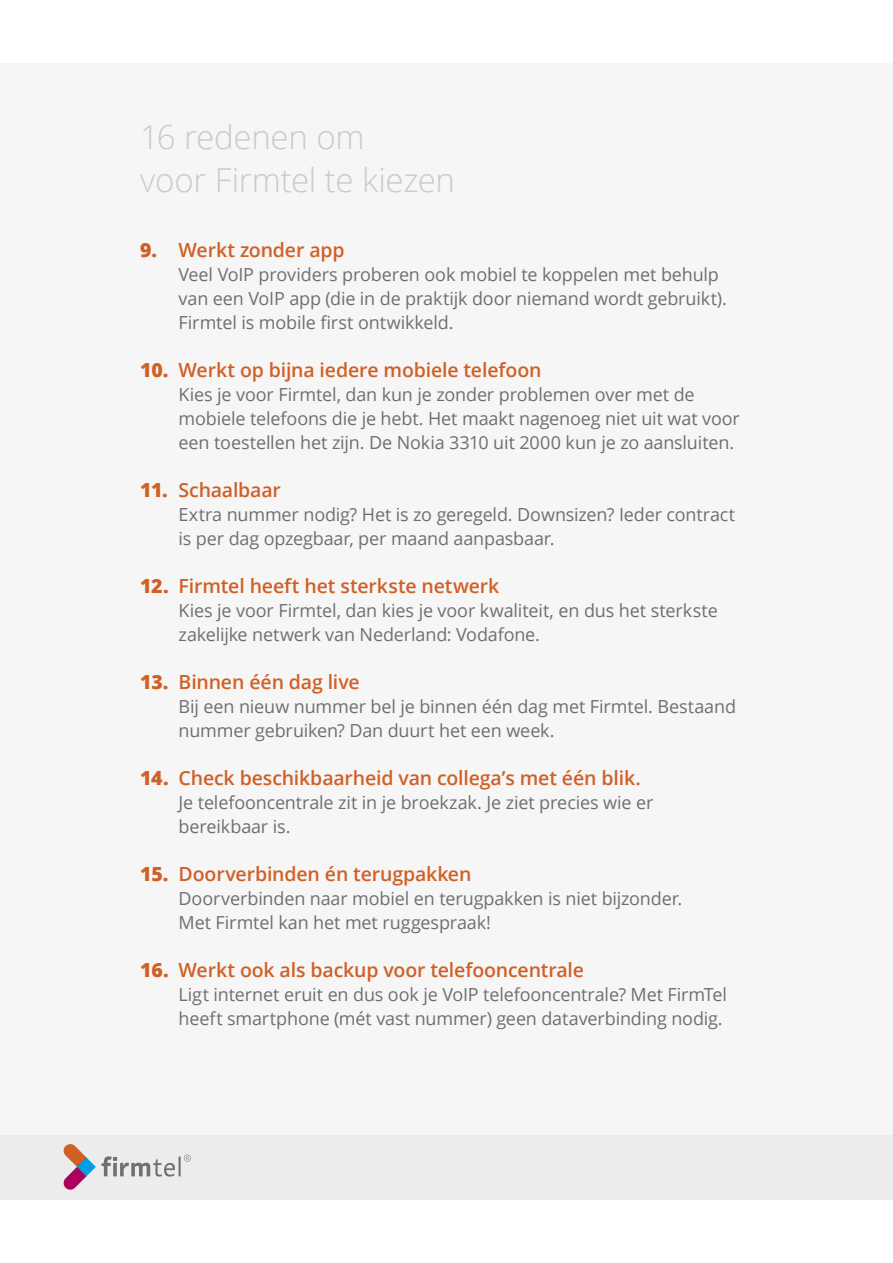
<style>
.page{position:relative;width:893px;height:1263px;background:#fff}
.page>*{position:absolute;margin:0;border:0;box-sizing:border-box;transform-origin:0 0}
.t1{font:300 33px/42.9px "Open Sans";letter-spacing:-.01em;color:#cacaca}
.t2{font:600 19.5px "Open Sans";letter-spacing:-.01em;color:#cf6026}
.t3{font:18px/24px "Open Sans";letter-spacing:-.01em;color:#706f6f}
.s1{font-weight:800}
</style>
<div class="page">
<div style="left:0;top:64px;width:893px;height:1071px;background:#f6f6f6"></div>
<div style="left:0;top:1135px;width:893px;height:64px;background:#ececec"></div>
<svg style="left:63px;top:1144px;width:33px;height:46px"></svg>
<svg style="left:102px;top:1156px;width:73px;height:20px"></svg>
<hr style="left:179px;top:1156px;width:2px;height:20px;background:#70706f">
<svg style="left:184px;top:1154px;width:7px;height:7px"></svg>
<h1 class="t1" style="left:140px;top:115px;width:316px">16 redenen om<br>voor Firmtel te kiezen</h1>
<p class="t2" style="left:140px;top:236px;width:206px"><span class="s1">9.</span> Werkt zonder app</p>
<p class="t3" style="left:179px;top:262px;width:550px">Veel VoIP providers proberen ook mobiel te koppelen met behulp van een VoIP app (die in de praktijk door niemand wordt gebruikt).<br>Firmtel is mobile first ontwikkeld.</p>
<p class="t2" style="left:140px;top:356px;width:403px"><span class="s1">10.</span> Werkt op bijna iedere mobiele telefoon</p>
<p class="t3" style="left:179px;top:382px;width:563px">Kies je voor Firmtel, dan kun je zonder problemen over met de mobiele telefoons die je hebt. Het maakt nagenoeg niet uit wat voor een toestellen het zijn. De Nokia 3310 uit 2000 kun je zo aansluiten.</p>
<p class="t2" style="left:140px;top:476px;width:142px"><span class="s1">11.</span> Schaalbaar</p>
<p class="t3" style="left:179px;top:502px;width:558px">Extra nummer nodig? Het is zo geregeld. Downsizen? Ieder contract is per dag opzegbaar, per maand aanpasbaar.</p>
<p class="t2" style="left:140px;top:572px;width:360px"><span class="s1">12.</span> Firmtel heeft het sterkste netwerk</p>
<p class="t3" style="left:179px;top:598px;width:541px">Kies je voor Firmtel, dan kies je voor kwaliteit, en dus het sterkste zakelijke netwerk van Nederland: Vodafone.</p>
<p class="t2" style="left:140px;top:668px;width:221px"><span class="s1">13.</span> Binnen één dag live</p>
<p class="t3" style="left:179px;top:694px;width:559px">Bij een nieuw nummer bel je binnen één dag met Firmtel. Bestaand nummer gebruiken? Dan duurt het een week.</p>
<p class="t2" style="left:140px;top:764px;width:502px"><span class="s1">14.</span> Check beschikbaarheid van collega’s met één blik.</p>
<p class="t3" style="left:179px;top:790px;width:476px">Je telefooncentrale zit in je broekzak. Je ziet precies wie er bereikbaar is.</p>
<p class="t2" style="left:140px;top:860px;width:333px"><span class="s1">15.</span> Doorverbinden én terugpakken</p>
<p class="t3" style="left:179px;top:886px;width:505px">Doorverbinden naar mobiel en terugpakken is niet bijzonder.<br>Met Firmtel kan het met ruggespraak!</p>
<p class="t2" style="left:140px;top:956px;width:445px"><span class="s1">16.</span> Werkt ook als backup voor telefooncentrale</p>
<p class="t3" style="left:179px;top:982px;width:550px">Ligt internet eruit en dus ook je VoIP telefooncentrale? Met FirmTel heeft smartphone (mét vast nummer) geen dataverbinding nodig.</p>
</div>
